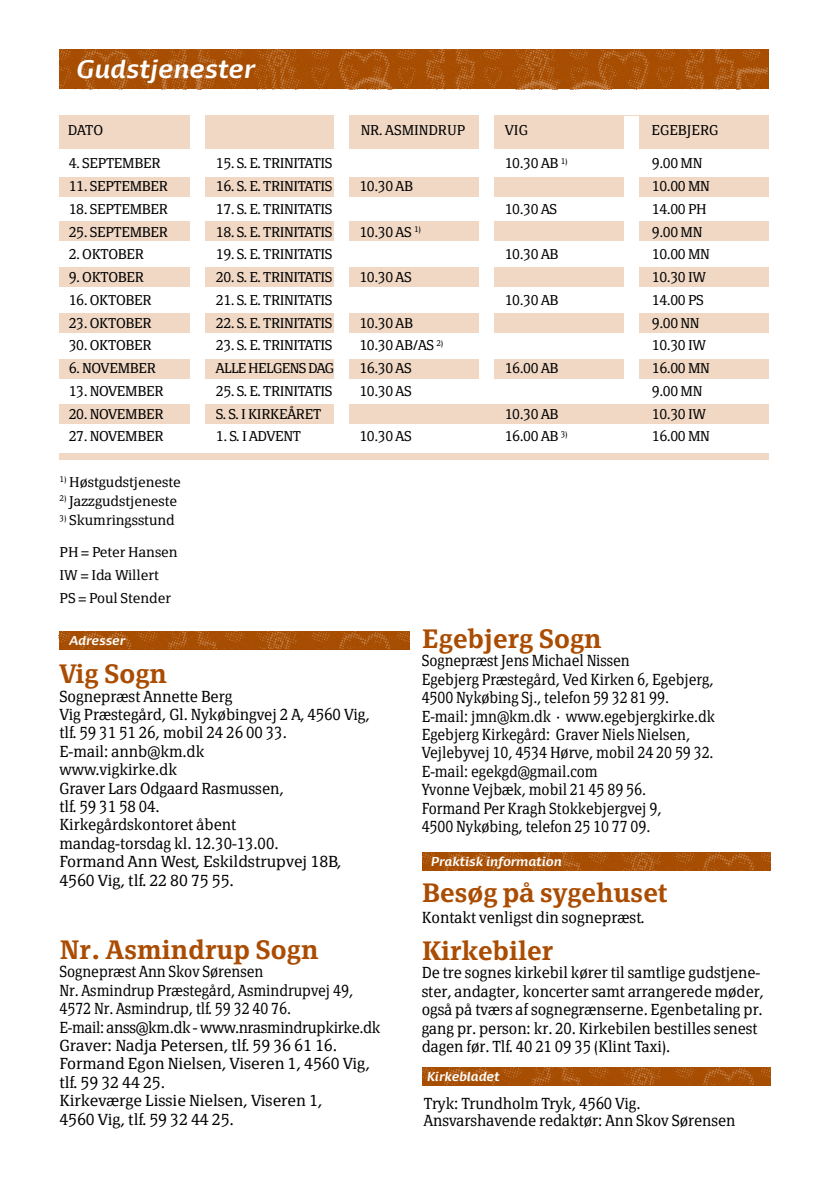
<style>
.page{position:relative;width:819px;height:1191px;background:#fff}
.page>*{position:absolute;margin:0;border:0;box-sizing:border-box;transform-origin:0 0}
.t1{font:600 26.25px "Page Serif TF";color:#aa4c02}
.t2{font:italic 700 24.5px "Dancer TF";color:#fff}
.t3{font:300 15.75px/18.4px "Page Serif TF";color:#000;scale:.9 1}
.t4{font:300 15.75px/18.4px "Page Serif TF";color:#000;scale:.95 1}
.t5{font:300 15.75px/18.4px "Page Serif TF";color:#000;scale:.94 1}
.t6{font:300 14px "Page Serif TF";letter-spacing:-.02em;color:#000}
.t7{font:300 14px/22.8px "Page Serif TF";color:#000}
.t8{font:300 14px "Page Serif TF";letter-spacing:-.04em;color:#000}
.t9{font:italic 700 12.25px "Dancer TF";color:#fff}
</style>
<div class="page">
<div style="left:60px;top:177px;width:709px;height:19px;background:#f0d8c5"></div>
<div style="left:60px;top:221px;width:709px;height:20px;background:#f0d8c5"></div>
<div style="left:60px;top:267px;width:709px;height:20px;background:#f0d8c5"></div>
<div style="left:60px;top:313px;width:709px;height:20px;background:#f0d8c5"></div>
<div style="left:60px;top:359px;width:709px;height:20px;background:#f0d8c5"></div>
<div style="left:60px;top:404px;width:709px;height:19px;background:#f0d8c5"></div>
<div style="left:60px;top:453px;width:709px;height:7px;background:#f0d8c5"></div>
<img style="left:60px;top:50px;width:707px;height:39px">
<svg style="left:59px;top:648px;width:350px;height:1px"></svg>
<img style="left:59px;top:631px;width:350px;height:17px">
<div style="left:60px;top:116px;width:709px;height:33px;background:#f0d8c5"></div>
<img style="left:422px;top:852px;width:348px;height:18px">
<svg style="left:422px;top:1084px;width:348px;height:1px"></svg>
<img style="left:422px;top:1067px;width:348px;height:17px">
<div style="left:334px;top:93px;width:15px;height:354px;background:#fff"></div>
<div style="left:189px;top:96px;width:15px;height:351px;background:#fff"></div>
<div style="left:624px;top:116px;width:15px;height:285px;background:#fff"></div>
<div style="left:479px;top:99px;width:15px;height:298px;background:#fff"></div>
<h2 class="t2" style="left:75px;top:53px;width:180px">Gudstjenester</h2>
<p class="t6" style="left:68px;top:121px;width:37px">DATO</p>
<p class="t7" style="left:361px;top:118px;width:106px">NR. ASMINDRUP</p>
<p class="t6" style="left:504px;top:121px;width:25px">VIG</p>
<p class="t7" style="left:651px;top:118px;width:68px">EGEBJERG</p>
<p class="t6" style="left:69px;top:155px;width:93px">4. SEPTEMBER</p>
<p class="t6" style="left:216px;top:155px;width:118px">15. S. E. TRINITATIS</p>
<p class="t6" style="left:504px;top:155px;width:64px">10.30 AB <sup>1)</sup></p>
<p class="t6" style="left:651px;top:155px;width:52px">9.00 MN</p>
<p class="t6" style="left:69px;top:178px;width:101px">11. SEPTEMBER</p>
<p class="t6" style="left:216px;top:178px;width:118px">16. S. E. TRINITATIS</p>
<p class="t6" style="left:359px;top:178px;width:55px">10.30 AB</p>
<p class="t6" style="left:651px;top:178px;width:59px">10.00 MN</p>
<p class="t6" style="left:69px;top:200px;width:101px">18. SEPTEMBER</p>
<p class="t6" style="left:216px;top:200px;width:118px">17. S. E. TRINITATIS</p>
<p class="t6" style="left:504px;top:200px;width:54px">10.30 AS</p>
<p class="t6" style="left:651px;top:200px;width:56px">14.00 PH</p>
<p class="t6" style="left:69px;top:223px;width:101px">25. SEPTEMBER</p>
<p class="t6" style="left:216px;top:223px;width:118px">18. S. E. TRINITATIS</p>
<p class="t6" style="left:359px;top:223px;width:63px">10.30 AS <sup>1)</sup></p>
<p class="t6" style="left:651px;top:223px;width:52px">9.00 MN</p>
<p class="t6" style="left:69px;top:246px;width:77px">2. OKTOBER</p>
<p class="t6" style="left:216px;top:246px;width:118px">19. S. E. TRINITATIS</p>
<p class="t6" style="left:504px;top:246px;width:55px">10.30 AB</p>
<p class="t6" style="left:651px;top:246px;width:59px">10.00 MN</p>
<p class="t6" style="left:69px;top:269px;width:77px">9. OKTOBER</p>
<p class="t6" style="left:216px;top:269px;width:118px">20. S. E. TRINITATIS</p>
<p class="t6" style="left:359px;top:269px;width:54px">10.30 AS</p>
<p class="t6" style="left:651px;top:269px;width:56px">10.30 IW</p>
<p class="t6" style="left:69px;top:291px;width:84px">16. OKTOBER</p>
<p class="t6" style="left:216px;top:291px;width:118px">21. S. E. TRINITATIS</p>
<p class="t6" style="left:504px;top:291px;width:55px">10.30 AB</p>
<p class="t6" style="left:651px;top:291px;width:54px">14.00 PS</p>
<p class="t6" style="left:69px;top:314px;width:84px">23. OKTOBER</p>
<p class="t6" style="left:216px;top:314px;width:118px">22. S. E. TRINITATIS</p>
<p class="t6" style="left:359px;top:314px;width:55px">10.30 AB</p>
<p class="t6" style="left:651px;top:314px;width:49px">9.00 NN</p>
<p class="t6" style="left:69px;top:337px;width:84px">30. OKTOBER</p>
<p class="t6" style="left:216px;top:337px;width:118px">23. S. E. TRINITATIS</p>
<p class="t6" style="left:359px;top:337px;width:85px">10.30 AB/AS <sup>2)</sup></p>
<p class="t6" style="left:651px;top:337px;width:56px">10.30 IW</p>
<p class="t6" style="left:69px;top:360px;width:89px">6. NOVEMBER</p>
<p class="t8" style="left:216px;top:360px;width:120px">ALLE HELGENS DAG</p>
<p class="t6" style="left:359px;top:360px;width:54px">16.30 AS</p>
<p class="t6" style="left:504px;top:360px;width:55px">16.00 AB</p>
<p class="t6" style="left:651px;top:360px;width:59px">16.00 MN</p>
<p class="t6" style="left:69px;top:382px;width:96px">13. NOVEMBER</p>
<p class="t6" style="left:216px;top:382px;width:118px">25. S. E. TRINITATIS</p>
<p class="t6" style="left:359px;top:382px;width:54px">10.30 AS</p>
<p class="t6" style="left:651px;top:382px;width:52px">9.00 MN</p>
<p class="t6" style="left:69px;top:405px;width:96px">20. NOVEMBER</p>
<p class="t6" style="left:216px;top:405px;width:107px">S. S. I KIRKEÅRET</p>
<p class="t6" style="left:504px;top:405px;width:55px">10.30 AB</p>
<p class="t6" style="left:651px;top:405px;width:56px">10.30 IW</p>
<p class="t6" style="left:69px;top:428px;width:96px">27. NOVEMBER</p>
<p class="t6" style="left:216px;top:428px;width:87px">1. S. I ADVENT</p>
<p class="t6" style="left:359px;top:428px;width:54px">10.30 AS</p>
<p class="t6" style="left:504px;top:428px;width:64px">16.00 AB <sup>3)</sup></p>
<p class="t6" style="left:651px;top:428px;width:59px">16.00 MN</p>
<p class="t7" style="left:60px;top:470px;width:123px"><sup>1)</sup> Høstgudstjeneste</p>
<p class="t7" style="left:60px;top:489px;width:119px"><sup>2)</sup> Jazzgudstjeneste</p>
<p class="t7" style="left:60px;top:509px;width:117px"><sup>3)</sup> Skumringsstund</p>
<p class="t7" style="left:60px;top:541px;width:120px">PH = Peter Hansen<br>IW = Ida Willert<br>PS = Poul Stender</p>
<p class="t9" style="left:69px;top:632px;width:58px">Adresser</p>
<h1 class="t1" style="left:59px;top:658px;width:109px">Vig Sogn</h1>
<p class="t4" style="left:59px;top:687px;width:328px">Sognepræst Annette Berg<br>Vig Præstegård, Gl. Nykøbingvej 2 A, 4560 Vig, tlf. 59 31 51 26, mobil 24 26 00 33.<br>E-mail: annb@km.dk<br>www.vigkirke.dk<br>Graver Lars Odgaard Rasmussen,<br>tlf. 59 31 58 04.<br>Kirkegårdskontoret åbent<br>mandag-torsdag kl. 12.30-13.00.<br>Formand Ann West, Eskildstrupvej 18B,<br>4560 Vig, tlf. 22 80 75 55.</p>
<h1 class="t1" style="left:59px;top:934px;width:260px">Nr. Asmindrup Sogn</h1>
<p class="t3" style="left:59px;top:962px;width:358px">Sognepræst Ann Skov Sørensen<br>Nr. Asmindrup Præstegård, Asmindrupvej 49, 4572 Nr. Asmindrup, tlf. 59 32 40 76.<br>E-mail: anss@km.dk - www.nrasmindrupkirke.dk Graver: Nadja Petersen, tlf. 59 36 61 16.<br>Formand Egon Nielsen, Viseren 1, 4560 Vig, tlf. 59 32 44 25.<br>Kirkeværge Lissie Nielsen, Viseren 1,<br>4560 Vig, tlf. 59 32 44 25.</p>
<h1 class="t1" style="left:421px;top:623px;width:181px">Egebjerg Sogn</h1>
<p class="t3" style="left:421px;top:651px;width:327px">Sognepræst Jens Michael Nissen<br>Egebjerg Præstegård, Ved Kirken 6, Egebjerg, 4500 Nykøbing Sj., telefon 59 32 81 99.<br>E-mail: jmn@km.dk · www.egebjergkirke.dk Egebjerg Kirkegård: Graver Niels Nielsen, Vejlebyvej 10, 4534 Hørve, mobil 24 20 59 32.<br>E-mail: egekgd@gmail.com<br>Yvonne Vejbæk, mobil 21 45 89 56.<br>Formand Per Kragh Stokkebjergvej 9,<br>4500 Nykøbing, telefon 25 10 77 09.</p>
<p class="t9" style="left:430px;top:853px;width:132px">Praktisk information</p>
<h1 class="t1" style="left:421px;top:877px;width:247px">Besøg på sygehuset</h1>
<p class="t4" style="left:421px;top:908px;width:236px">Kontakt venligst din sognepræst.</p>
<h1 class="t1" style="left:421px;top:935px;width:133px">Kirkebiler</h1>
<p class="t5" style="left:421px;top:963px;width:365px">De tre sognes kirkebil kører til samtlige gudstjene&shy;ster, andagter, koncerter samt arrangerede møder, også på tværs af sognegrænserne. Egenbetaling pr. gang pr. person: kr. 20. Kirkebilen bestilles senest dagen før. Tlf. 40 21 09 35 (Klint Taxi).</p>
<p class="t9" style="left:426px;top:1068px;width:74px">Kirkebladet</p>
<p class="t5" style="left:424px;top:1094px;width:333px;line-height:17.5px">Tryk: Trundholm Tryk, 4560 Vig.<br>Ansvarshavende redaktør: Ann Skov Sørensen</p>
</div>
